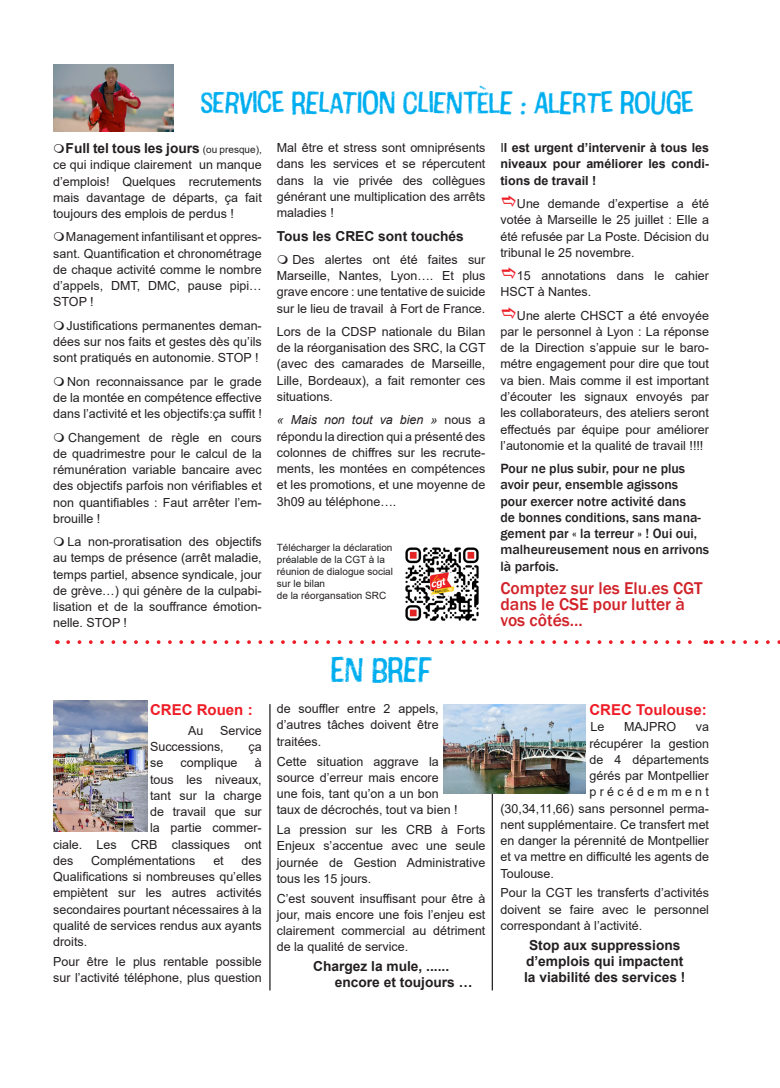
<style>
.page{position:relative;width:780px;height:1088px;background:#fff}
.page>*{position:absolute;margin:0;border:0;box-sizing:border-box;transform-origin:0 0}
.t1{font:37.5px "Cotton";color:#00aeef}
.t2{font:33.75px "Cotton";color:#00aeef}
.t3{font:500 17.5px/16.2px "Franklin Gothic";color:#d1232a}
.t4{font:700 15px "Arial";color:#ee1c26}
.t5{font:500 13.75px/16.2px "Franklin Gothic";color:#231f20}
.t6{font:700 13.75px/16.2px "Arial";color:#231f20}
.t7{font:12.5px/16.2px "Arial";color:#231f20;text-align:justify}
.t8{font:700 12.5px/16.2px "Arial";color:#231f20;text-align:justify}
.t9{font:12.5px "Arial";letter-spacing:.265em;color:#231f20}
.t10{font:10px/12px "Arial";color:#231f20}
.s1{font-weight:400;font-size:10px}
.s2{font-style:italic}
.s3{font-weight:400}
</style>
<div class="page">
<svg style="left:68px;top:640px;width:624px;height:4px"></svg>
<img style="left:53px;top:64px;width:120px;height:68px">
<hr style="left:269px;top:704px;width:1px;height:286px;background:#231f20">
<hr style="left:491px;top:704px;width:2px;height:286px;background:#231f20">
<img style="left:53px;top:700px;width:94px;height:132px">
<img style="left:443px;top:704px;width:142px;height:90px">
<svg style="left:705px;top:640px;width:7px;height:4px"></svg>
<svg style="left:722px;top:640px;width:58px;height:4px"></svg>
<img style="left:405px;top:547px;width:74px;height:74px">
<p class="t2" style="left:200px;top:82px;width:494px">SERVICE RELATION CLIENTÈLE : ALERTE ROUGE</p>
<p class="t6" style="left:66px;top:140px;width:198px">Full tel tous les jours <span class="s1">(ou presque),</span></p>
<p class="t7" style="left:53px;top:157px;width:210px">ce qui indique clairement un manque d’emplois! Quelques recrutements mais davantage de départs, ça fait toujours des emplois de perdus !</p>
<p class="t7" style="left:53px;top:229px;width:210px;text-indent:13px">Management infantilisant et oppres&shy;sant. Quantification et chronométrage de chaque activité comme le nombre d’appels, DMT, DMC, pause pipi… STOP !</p>
<p class="t7" style="left:53px;top:317px;width:210px;text-indent:13px">Justifications permanentes deman&shy;dées sur nos faits et gestes dès qu’ils sont pratiqués en autonomie. STOP !</p>
<p class="t7" style="left:53px;top:373px;width:210px;text-indent:14px">Non reconnaissance par le grade de la montée en compétence effective dans l’activité et les objectifs:ça suffit !</p>
<p class="t7" style="left:53px;top:429px;width:210px;text-indent:15px">Changement de règle en cours de quadrimestre pour le calcul de la rémunération variable bancaire avec des objectifs parfois non vérifiables et non quantifiables : Faut arrêter l’em&shy;brouille !</p>
<p class="t7" style="left:53px;top:533px;width:210px;text-indent:14px">La non-proratisation des objectifs au temps de présence (arrêt maladie, temps partiel, absence syndicale, jour de grève…) qui génère de la culpabi&shy;lisation et de la souffrance émotion&shy;nelle. STOP !</p>
<p class="t4" style="left:150px;top:699px;width:104px">CREC Rouen :</p>
<p class="t7" style="left:188px;top:722px;width:17px">Au</p>
<p class="t7" style="left:150px;top:722px;width:113px;text-indent:70px">Service<br>Successions,</p>
<p class="t7" style="left:248px;top:738px;width:15px">ça</p>
<p class="t7" style="left:150px;top:755px;width:15px">se</p>
<p class="t7" style="left:180px;top:755px;width:58px">complique</p>
<p class="t7" style="left:255px;top:755px;width:8px">à</p>
<p class="t7" style="left:150px;top:771px;width:113px">tous les niveaux,</p>
<p class="t7" style="left:150px;top:787px;width:113px">tant sur la charge</p>
<p class="t7" style="left:150px;top:803px;width:113px">de travail que sur</p>
<p class="t7" style="left:150px;top:820px;width:113px">la partie commer-</p>
<p class="t7" style="left:53px;top:836px;width:210px">ciale. Les CRB classiques ont</p>
<p class="t7" style="left:53px;top:852px;width:22px">des</p>
<p class="t7" style="left:91px;top:852px;width:106px">Complémentations</p>
<p class="t7" style="left:213px;top:852px;width:12px">et</p>
<p class="t7" style="left:53px;top:852px;width:210px;text-indent:188px">des Qualifications si nombreuses qu’elles empiètent sur les autres activités secondaires pourtant nécessaires à la qualité de services rendus aux ayants droits.</p>
<p class="t7" style="left:53px;top:953px;width:210px">Pour être le plus rentable possible sur l’activité téléphone, plus question</p>
<p class="t7" style="left:277px;top:140px;width:210px">Mal être et stress sont omniprésents dans les services et se répercutent dans la vie privée des collègues générant une multiplication des arrêts maladies !</p>
<p class="t6" style="left:277px;top:228px;width:188px">Tous les CREC sont touchés</p>
<p class="t7" style="left:277px;top:251px;width:210px;text-indent:16px">Des alertes ont été faites sur Marseille, Nantes, Lyon…. Et plus grave encore : une tentative de suicide sur le lieu de travail à Fort de France.</p>
<p class="t7" style="left:277px;top:323px;width:210px">Lors de la CDSP nationale du Bilan de la réorganisation des SRC, la CGT (avec des camarades de Marseille, Lille, Bordeaux), a fait remonter ces situations.</p>
<p class="t7" style="left:277px;top:412px;width:210px"><span class="s2">« Mais non tout va bien »</span> nous a répondu la direction qui a présenté des colonnes de chiffres sur les recrute&shy;ments, les montées en compétences et les promotions, et une moyenne de 3h09 au téléphone….</p>
<p class="t10" style="left:277px;top:542px;width:118px">Télécharger la déclaration préalable de la CGT à la réunion de dialogue social sur le bilan<br>de la réorgansation SRC</p>
<p class="t1" style="left:331px;top:646px;width:102px">EN BREF</p>
<p class="t7" style="left:277px;top:700px;width:163px">de souffler entre 2 appels, d’autres tâches doivent être traitées.</p>
<p class="t7" style="left:277px;top:753px;width:182px;text-align:left">Cette situation aggrave la source d’erreur mais encore une fois, tant qu’on a un bon taux de décrochés, tout va bien !</p>
<p class="t7" style="left:277px;top:821px;width:210px">La pression sur les CRB à Forts Enjeux s’accentue avec une seule journée de Gestion Administrative tous les 15 jours.</p>
<p class="t7" style="left:277px;top:890px;width:210px">C’est souvent insuffisant pour être à jour, mais encore une fois l’enjeu est clairement commercial au détriment de la qualité de service.</p>
<p class="t6" style="left:335px;top:958px;width:139px;text-indent:-22px">Chargez la mule, ...... encore et toujours …</p>
<p class="t8" style="left:500px;top:140px;width:210px"><span class="s3">I</span>l est urgent d’intervenir à tous les niveaux pour améliorer les condi&shy;tions de travail !</p>
<p class="t7" style="left:500px;top:195px;width:210px;text-indent:17px">Une demande d’expertise a été votée à Marseille le 25 juillet : Elle a été refusée par La Poste. Décision du tribunal le 25 novembre.</p>
<p class="t7" style="left:500px;top:267px;width:210px;text-indent:17px">15 annotations dans le cahier<br>HSCT à Nantes.</p>
<p class="t7" style="left:500px;top:307px;width:210px;text-indent:17px">Une alerte CHSCT a été envoyée par le personnel à Lyon : La réponse de la Direction s’appuie sur le baro&shy;métre engagement pour dire que tout va bien. Mais comme il est important d’écouter les signaux envoyés par les collaborateurs, des ateliers seront effectués par équipe pour améliorer l’autonomie et la qualité de travail !!!!</p>
<p class="t5" style="left:500px;top:460px;width:210px">Pour ne plus subir, pour ne plus avoir peur, ensemble agissons<br>pour exercer notre activité dans<br>de bonnes conditions, sans mana&shy;gement par « la terreur » ! Oui oui, malheureusement nous en arrivons là parfois.</p>
<p class="t3" style="left:500px;top:580px;width:204px">Comptez sur les Elu.es CGT dans le CSE pour lutter à vos côtés…</p>
<p class="t4" style="left:589px;top:699px;width:119px">CREC Toulouse:</p>
<p class="t7" style="left:590px;top:719px;width:15px">Le</p>
<p class="t7" style="left:624px;top:719px;width:54px">MAJPRO</p>
<p class="t7" style="left:695px;top:719px;width:15px">va</p>
<p class="t7" style="left:589px;top:735px;width:121px">récupérer la gestion</p>
<p class="t7" style="left:589px;top:751px;width:121px">de 4 départements</p>
<p class="t7" style="left:589px;top:767px;width:121px">gérés par Montpellier</p>
<p class="t9" style="left:589px;top:783px;width:121px">précédemment</p>
<p class="t7" style="left:500px;top:800px;width:210px">(30,34,11,66) sans personnel perma-</p>
<p class="t7" style="left:500px;top:816px;width:210px">nent supplémentaire. Ce transfert met</p>
<p class="t7" style="left:500px;top:832px;width:210px">en danger la pérennité de Montpellier</p>
<p class="t7" style="left:500px;top:849px;width:210px">et va mettre en difficulté les agents de</p>
<p class="t7" style="left:500px;top:865px;width:55px">Toulouse.</p>
<p class="t7" style="left:500px;top:885px;width:210px">Pour la CGT les transferts d’activités doivent se faire avec le personnel correspondant à l’activité.</p>
<p class="t6" style="left:524px;top:937px;width:163px;text-align:center">Stop aux suppressions d’emplois qui impactent la viabilité des services !</p>
</div>
